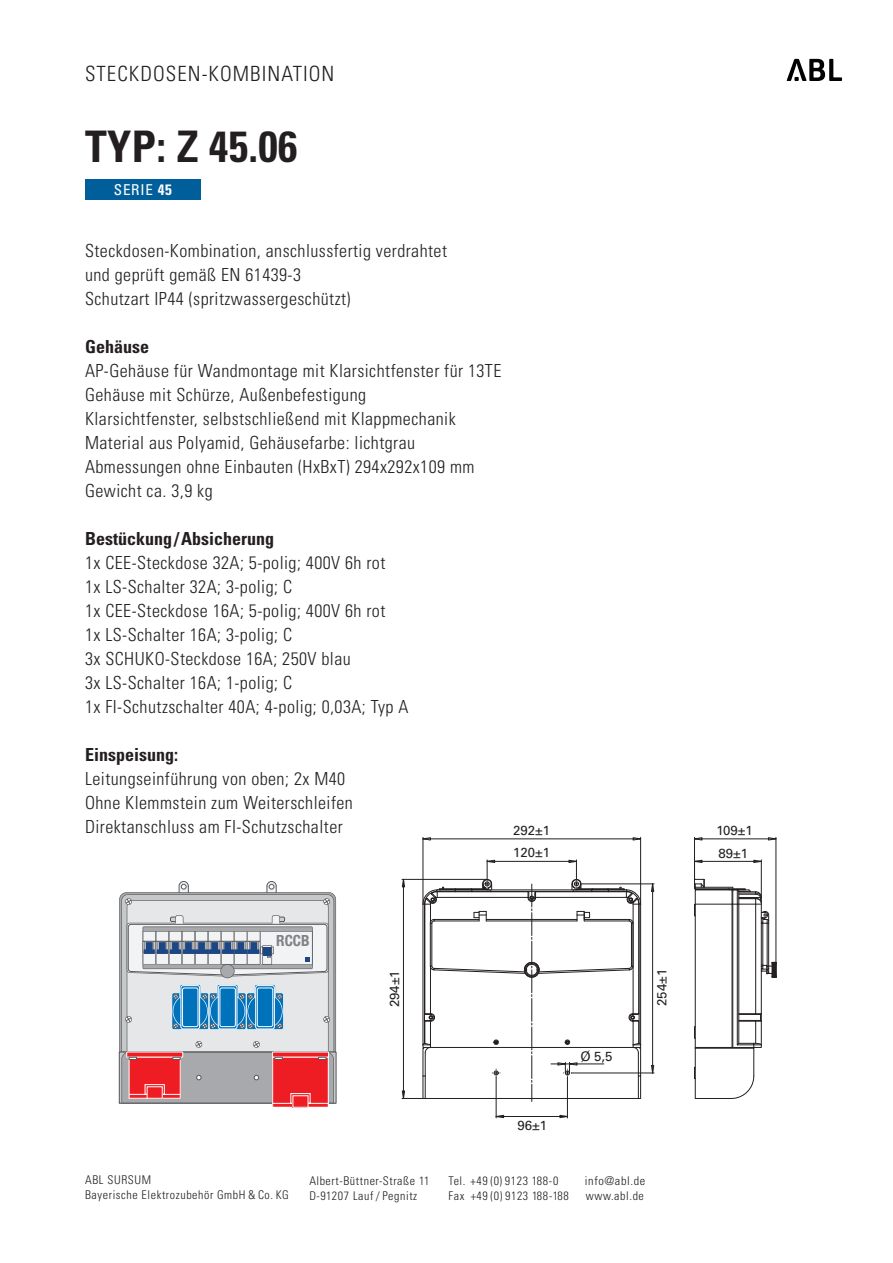
<style>
.page{position:relative;width:893px;height:1263px;background:#fff}
.page>*{position:absolute;margin:0;border:0;box-sizing:border-box;transform-origin:0 0}
.t1{font:700 condensed 43.5px "Univers";letter-spacing:.01em;color:#231f20}
.t2{font:300 condensed 21px "Univers";letter-spacing:.05em;color:#231f20}
.t3{font:300 condensed 18px/24px "Univers";letter-spacing:.025em;color:#231f20}
.t4{font:700 condensed 18px "Univers";color:#231f20}
.t5{font:700 condensed 15.3px "Helvetica Neue LT Com";color:#808285}
.t6{font:condensed 15px "Univers";letter-spacing:.05em;color:#fff}
.t7{font:13.2px/22px "Univers";color:#231f20}
.t8{font:300 condensed 12px/15px "Univers";letter-spacing:.05em;color:#231f20}
.s1{font-weight:700}
</style>
<div class="page">
<svg style="left:787px;top:59px;width:55px;height:22px"></svg>
<div style="left:85px;top:179px;width:116px;height:20px;background:#005f9b"></div>
<div style="left:273px;top:1057px;width:55px;height:50px;background:#ee1d23"></div>
<div style="left:272px;top:1057px;width:57px;height:51px;border:1px solid #fff"></div>
<div style="left:293px;top:1095px;width:15px;height:13px;border:1px solid #fff"></div>
<svg style="left:119px;top:881px;width:217px;height:223px"></svg>
<hr style="left:640px;top:837px;width:1px;height:67px;background:#231f20">
<hr style="left:423px;top:837px;width:1px;height:67px;background:#231f20">
<hr style="left:423px;top:839px;width:217px;height:1px;background:#231f20">
<svg style="left:633px;top:837px;width:8px;height:3px"></svg>
<svg style="left:423px;top:837px;width:8px;height:3px"></svg>
<hr style="left:496px;top:1077px;width:1px;height:41px;background:#231f20">
<hr style="left:567px;top:1077px;width:1px;height:41px;background:#231f20">
<hr style="left:496px;top:1116px;width:71px;height:1px;background:#231f20">
<svg style="left:496px;top:1115px;width:8px;height:3px"></svg>
<svg style="left:560px;top:1115px;width:8px;height:3px"></svg>
<hr style="left:694px;top:837px;width:1px;height:42px;background:#231f20">
<hr style="left:776px;top:837px;width:1px;height:125px;background:#231f20">
<hr style="left:694px;top:839px;width:82px;height:1px;background:#231f20">
<svg style="left:694px;top:837px;width:8px;height:3px"></svg>
<svg style="left:768px;top:837px;width:8px;height:3px"></svg>
<hr style="left:580px;top:884px;width:74px;height:1px;background:#231f20">
<hr style="left:571px;top:1073px;width:83px;height:1px;background:#231f20">
<hr style="left:652px;top:884px;width:1px;height:189px;background:#231f20">
<svg style="left:651px;top:884px;width:3px;height:8px"></svg>
<svg style="left:651px;top:1065px;width:3px;height:8px"></svg>
<svg style="left:402px;top:860px;width:239px;height:241px"></svg>
<hr style="left:425px;top:1098px;width:213px;height:1px;background:#231f20">
<svg style="left:694px;top:860px;width:83px;height:239px"></svg>
<p class="t2" style="left:85px;top:66px;width:251px">STECKDOSEN-KOMBINATION</p>
<h1 class="t1" style="left:85px;top:131px;width:214px">TYP: Z 45.06</h1>
<p class="t6" style="left:114px;top:184px;width:59px">SERIE <span class="s1">45</span></p>
<p class="t3" style="left:85px;top:241px;width:363px">Steckdosen-Kombination, anschlussfertig verdrahtet und geprüft gemäß EN 61439-3<br>Schutzart IP44 (spritzwassergeschützt)</p>
<p class="t4" style="left:85px;top:340px;width:65px">Gehäuse</p>
<p class="t3" style="left:85px;top:361px;width:418px">AP-Gehäuse für Wandmontage mit Klarsichtfenster für 13TE Gehäuse mit Schürze, Außenbefestigung<br>Klarsichtfenster, selbstschließend mit Klappmechanik Material aus Polyamid, Gehäusefarbe: lichtgrau Abmessungen ohne Einbauten (HxBxT) 294x292x109 mm Gewicht ca. 3,9 kg</p>
<p class="t4" style="left:85px;top:532px;width:191px">Bestückung / Absicherung</p>
<p class="t3" style="left:85px;top:553px;width:325px">1x CEE-Steckdose 32A; 5-polig; 400V 6h rot<br>1x LS-Schalter 32A; 3-polig; C<br>1x CEE-Steckdose 16A; 5-polig; 400V 6h rot<br>1x LS-Schalter 16A; 3-polig; C<br>3x SCHUKO-Steckdose 16A; 250V blau<br>3x LS-Schalter 16A; 1-polig; C<br>1x FI-Schutzschalter 40A; 4-polig; 0,03A; Typ A</p>
<p class="t4" style="left:85px;top:748px;width:94px">Einspeisung:</p>
<p class="t3" style="left:85px;top:769px;width:269px">Leitungseinführung von oben; 2x M40<br>Ohne Klemmstein zum Weiterschleifen<br>Direktanschluss am FI-Schutzschalter</p>
<p class="t7" style="left:513px;top:821px;width:39px">292±1<br>120±1</p>
<p class="t7" style="left:717px;top:820px;width:38px;line-height:23.2px">109±1<br>89±1</p>
<p class="t5" style="left:276px;top:935px;width:35px">RCCB</p>
<p class="t7" style="left:384px;top:1007px;width:39px;rotate:-90deg">294±1</p>
<p class="t7" style="left:652px;top:1006px;width:39px;rotate:-90deg">254±1</p>
<p class="t7" style="left:580px;top:1046px;width:34px">Ø 5,5</p>
<p class="t8" style="left:85px;top:1174px;width:205px">ABL SURSUM<br>Bayerische Elektrozubehör GmbH &amp; Co. KG</p>
<p class="t7" style="left:517px;top:1116px;width:31px">96±1</p>
<p class="t8" style="left:309px;top:1174px;width:122px">Albert-Büttner-Straße 11<br>D-91207 Lauf / Pegnitz</p>
<p class="t8" style="left:449px;top:1174px;width:122px">Tel. +49 (0) 9123 188-0<br>Fax +49 (0) 9123 188-188</p>
<p class="t8" style="left:585px;top:1174px;width:62px">info@abl.de www.abl.de</p>
</div>
